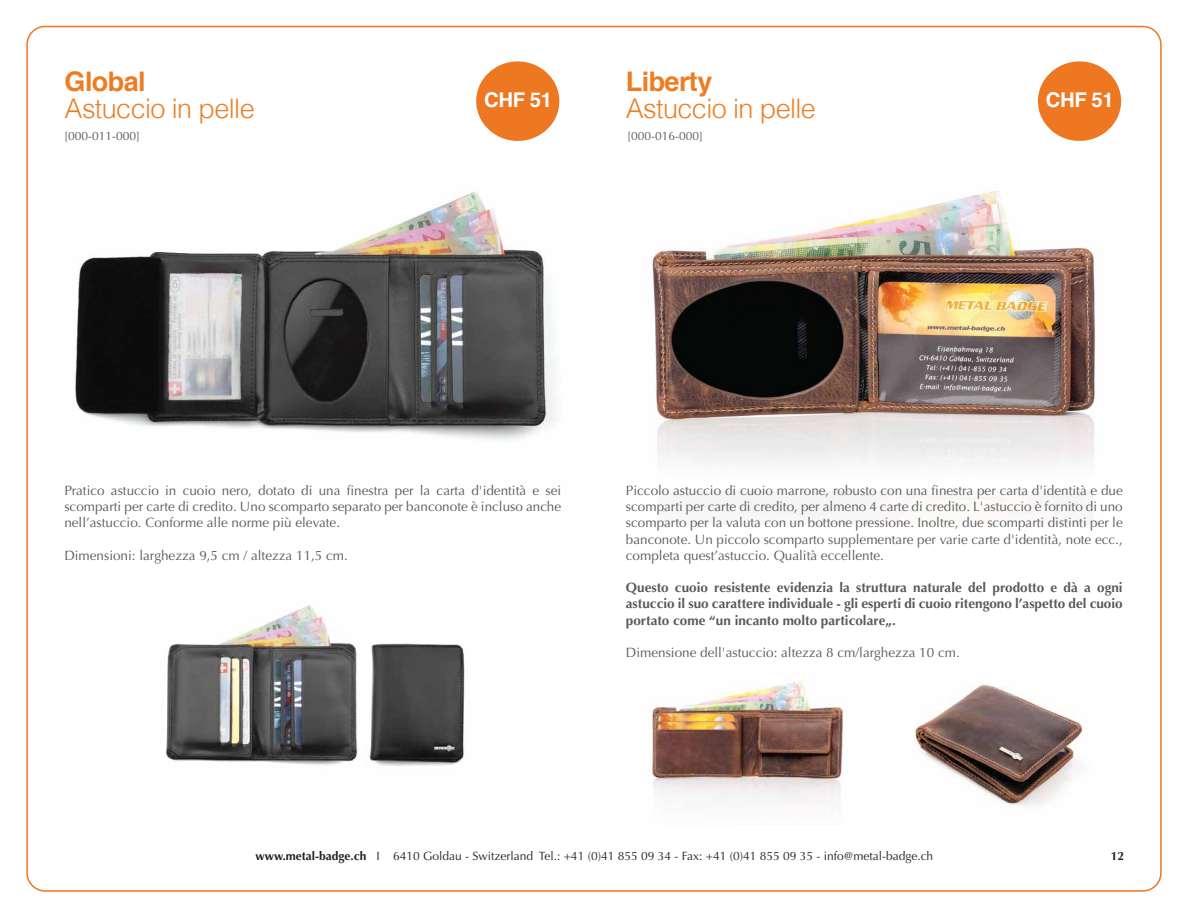
<style>
.page{position:relative;width:1188px;height:918px;background:#fff}
.page>*{position:absolute;margin:0;border:0;box-sizing:border-box;transform-origin:0 0}
.t1{font:300 27px "Helvetica";letter-spacing:-.02em;color:#ed7d23}
.t2{font:700 27px "Helvetica";letter-spacing:-.02em;color:#ed7d23}
.t3{font:700 20.4px "Helvetica";letter-spacing:-.02em;color:#fff}
.t4{font:13.5px/16.2px "Optima";color:#58595b;text-align:justify}
.t5{font:700 13.5px/16.2px "Optima";color:#58595b;text-align:justify}
.t6{font:12px "Optima";color:#231f20}
.t7{font:12px "Optima";color:#58595b}
.t8{font:700 12px "Optima";color:#231f20}
.s1{font-weight:700}
</style>
<div class="page">
<img style="left:651px;top:190px;width:445px;height:334px">
<img style="left:166px;top:605px;width:300px;height:161px">
<img style="left:75px;top:134px;width:482px;height:307px">
<div style="left:476px;top:61px;width:83px;height:80px;background:#e72;border-radius:50%"></div>
<div style="left:1038px;top:61px;width:83px;height:80px;background:#e72;border-radius:50%"></div>
<div style="left:626px;top:447px;width:497px;height:44px;background:linear-gradient(to right,#f9f9f9,#f9f9f9)"></div>
<img style="left:649px;top:680px;width:195px;height:124px">
<img style="left:914px;top:684px;width:169px;height:123px">
<h1 class="t2" style="left:65px;top:59px;width:83px">Global</h1>
<h1 class="t1" style="left:65px;top:85px;width:192px">Astuccio in pelle</h1>
<p class="t7" style="left:64px;top:129px;width:78px">[000-011-000]</p>
<h2 class="t3" style="left:484px;top:83px;width:69px">CHF 51</h2>
<h1 class="t2" style="left:626px;top:59px;width:88px">Liberty</h1>
<h1 class="t1" style="left:626px;top:85px;width:192px">Astuccio in pelle</h1>
<p class="t7" style="left:627px;top:129px;width:78px">[000-016-000]</p>
<h2 class="t3" style="left:1046px;top:83px;width:69px">CHF 51</h2>
<p class="t4" style="left:64px;top:482px;width:498px">Pratico astuccio in cuoio nero, dotato di una finestra per la carta d'identità e sei scomparti per carte di credito. Uno scomparto separato per banconote è incluso anche nell’astuccio. Conforme alle norme più elevate.</p>
<p class="t4" style="left:64px;top:547px;width:285px">Dimensioni: larghezza 9,5 cm / altezza 11,5 cm.</p>
<p class="t4" style="left:626px;top:482px;width:498px">Piccolo astuccio di cuoio marrone, robusto con una finestra per carta d'identità e due scomparti per carte di credito, per almeno 4 carte di credito. L'astuccio è fornito di uno scomparto per la valuta con un bottone pressione. Inoltre, due scomparti distinti per le banconote. Un piccolo scomparto supplementare per varie carte d'identità, note ecc., completa quest’astuccio. Qualità eccellente.</p>
<p class="t5" style="left:626px;top:580px;width:498px">Questo cuoio resistente evidenzia la struttura naturale del prodotto e dà a ogni astuccio il suo carattere individuale - gli esperti di cuoio ritengono l’aspetto del cuoio portato come “un incanto molto particolare„.</p>
<p class="t4" style="left:626px;top:644px;width:335px">Dimensione dell'astuccio: altezza 8 cm/larghezza 10 cm.</p>
<p class="t6" style="left:255px;top:849px;width:679px"><span class="s1">www.metal-badge.ch</span> I 6410 Goldau - Switzerland Tel.: +41 (0)41 855 09 34 - Fax: +41 (0)41 855 09 35 - info@metal-badge.ch</p>
<p class="t8" style="left:1111px;top:849px;width:15px">12</p>
</div>
